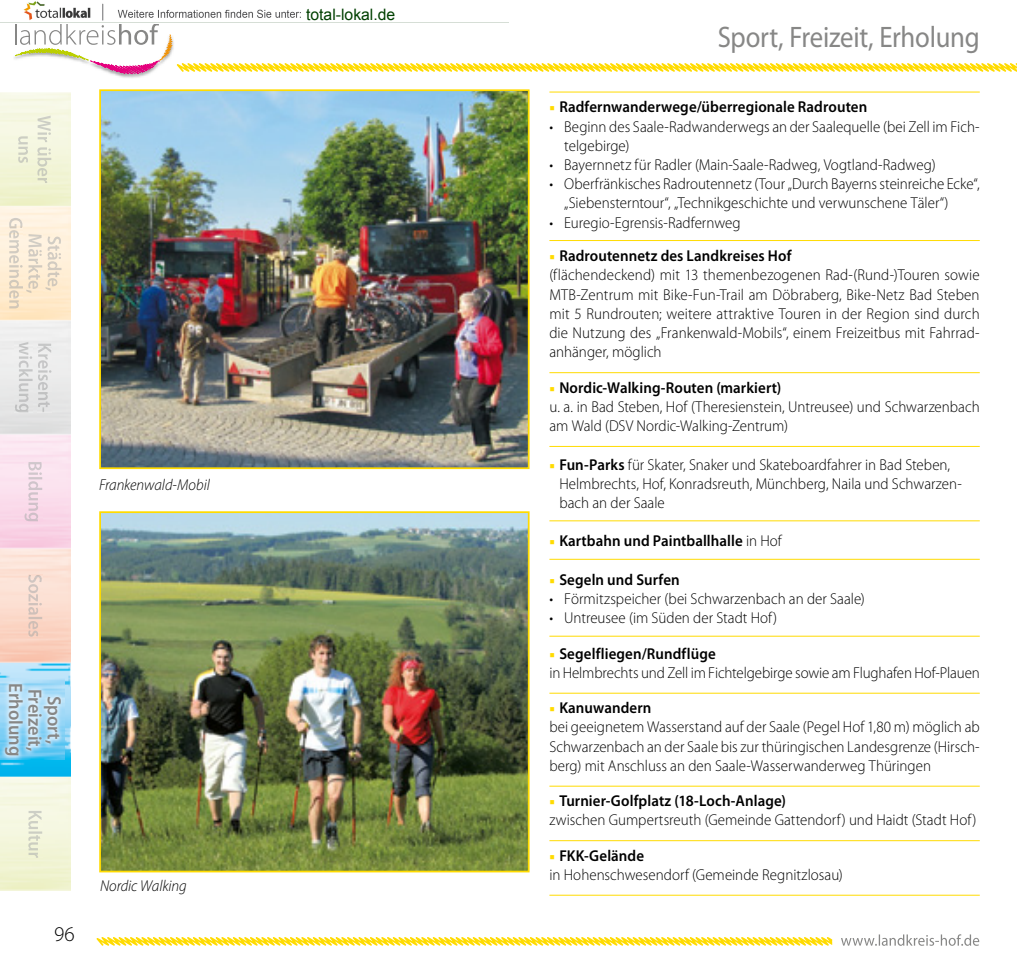
<style>
.page{position:relative;width:1017px;height:968px;background:#fff}
.page>*{position:absolute;margin:0;border:0;box-sizing:border-box;transform-origin:0 0}
.t1{font:29.75px "Myriad Pro";letter-spacing:-.01em;color:#878786;scale:.9 1}
.t2{font:300 21px "Myriad Pro";color:#000}
.t3{font:600 19.25px/19.2px "Myriad Pro";color:#878786;text-align:center;scale:.95 1}
.t4{font:300 15.75px/19.2px "Myriad Pro";color:#000;scale:.95 1}
.t5{font:600 15.75px "Myriad Pro";letter-spacing:.005em;color:#000;scale:.95 1}
.t6{font:italic 300 15.75px "Myriad Pro";color:#000;scale:.95 1}
.t7{font:15.75px "Arial";color:#004000}
.s1{color:#ffdb00}
.s2{font-weight:600}
.s3{font-weight:300}
</style>
<div class="page">
<img style="left:0;top:92px;width:71px;height:798px">
<img style="left:37px;top:116px;width:14px;height:67px">
<img style="left:18px;top:136px;width:10px;height:27px">
<img style="left:45px;top:236px;width:16px;height:55px">
<img style="left:26px;top:234px;width:16px;height:60px">
<img style="left:9px;top:218px;width:14px;height:90px">
<img style="left:38px;top:343px;width:13px;height:69px">
<img style="left:15px;top:342px;width:18px;height:70px">
<img style="left:25px;top:462px;width:17px;height:59px">
<img style="left:28px;top:574px;width:14px;height:62px">
<img style="left:14px;top:55px;width:134px;height:23px">
<svg style="left:841px;top:934px;width:138px;height:11px"></svg>
<img style="left:0;top:678px;width:65px;height:81px">
<img style="left:28px;top:810px;width:14px;height:47px">
<svg style="left:97px;top:937px;width:735px;height:8px;background:#ffe54d"></svg>
<svg style="left:15px;top:24px;width:1002px;height:50px"></svg>
<hr style="left:549px;top:92px;width:431px;height:1px;background:#ffdb00">
<hr style="left:549px;top:240px;width:431px;height:1px;background:#ffdb00">
<hr style="left:549px;top:372px;width:431px;height:1px;background:#ffdb00">
<hr style="left:549px;top:446px;width:431px;height:1px;background:#ffdb00">
<hr style="left:549px;top:520px;width:431px;height:1px;background:#ffdb00">
<hr style="left:549px;top:558px;width:431px;height:1px;background:#ffdb00">
<hr style="left:549px;top:635px;width:431px;height:1px;background:#ffdb00">
<hr style="left:549px;top:692px;width:431px;height:1px;background:#ffdb00">
<hr style="left:549px;top:785px;width:431px;height:1px;background:#ffdb00">
<hr style="left:549px;top:840px;width:431px;height:1px;background:#ffdb00">
<hr style="left:549px;top:894px;width:431px;height:1px;background:#ffdb00">
<img style="left:102px;top:514px;width:425px;height:355px">
<div style="left:99px;top:511px;width:431px;height:361px;border:2px solid #ffdb00"></div>
<img style="left:102px;top:92px;width:425px;height:374px">
<div style="left:99px;top:89px;width:431px;height:380px;border:2px solid #ffdb00"></div>
<img style="left:0;top:1px;width:508px;height:22px">
<p class="t7" style="left:306px;top:4px;width:91px">total-lokal.de</p>
<p class="t6" style="left:99px;top:475px;width:118px">Frankenwald-Mobil</p>
<p class="t3" style="left:64px;top:683px;width:78px;rotate:90deg">Sport,<br>Freizeit,<br>Erholung</p>
<h2 class="t2" style="left:54px;top:922px;width:22px">96</h2>
<p class="t6" style="left:100px;top:876px;width:93px">Nordic Walking</p>
<h1 class="t1" style="left:718px;top:19px;width:293px">Sport, Freizeit, Erholung</h1>
<p class="t5" style="left:549px;top:97px;width:336px"><span class="s1">○</span> Radfernwanderwege/überregionale Radrouten</p>
<p class="t4" style="left:564px;top:117px;width:439px;text-indent:-15px">• Beginn des Saale-Radwanderwegs an der Saalequelle (bei Zell im Fich&shy;telgebirge)</p>
<p class="t4" style="left:549px;top:155px;width:408px">• Bayernnetz für Radler (Main-Saale-Radweg, Vogtland-Radweg)</p>
<p class="t4" style="left:564px;top:175px;width:439px;text-indent:-15px">• Oberfränkisches Radroutennetz (Tour „Durch Bayerns steinreiche Ecke“, „Siebensterntour“, „Technikgeschichte und verwunschene Täler“)</p>
<p class="t4" style="left:549px;top:213px;width:203px">• Euregio-Egrensis-Radfernweg</p>
<p class="t4" style="left:549px;top:246px;width:454px"><span class="s1">○</span> <span class="s2">Radroutennetz des Landkreises Hof<br></span>(flächendeckend) mit 13 themenbezogenen Rad-(Rund-)Touren sowie MTB-Zentrum mit Bike-Fun-Trail am Döbraberg, Bike-Netz Bad Steben mit 5 Rundrouten; weitere attraktive Touren in der Region sind durch die Nutzung des „Frankenwald-Mobils“, einem Freizeitbus mit Fahrrad&shy;anhänger, möglich</p>
<p class="t4" style="left:549px;top:378px;width:454px"><span class="s1">○</span> <span class="s2">Nordic-Walking-Routen (markiert)<br></span>u. a. in Bad Steben, Hof (Theresienstein, Untreusee) und Schwarzenbach am Wald (DSV Nordic-Walking-Zentrum)</p>
<p class="t4" style="left:559px;top:455px;width:425px;text-indent:-10px"><span class="s1">○</span> <span class="s2">Fun-Parks</span> für Skater, Snaker und Skateboardfahrer in Bad Steben,<br>Helmbrechts, Hof, Konradsreuth, Münchberg, Naila und Schwarzen&shy;bach an der Saale</p>
<p class="t5" style="left:549px;top:531px;width:246px"><span class="s1">○</span> Kartbahn und Paintballhalle <span class="s3">in Hof</span></p>
<p class="t5" style="left:549px;top:569px;width:139px"><span class="s1">○</span> Segeln und Surfen</p>
<p class="t4" style="left:549px;top:589px;width:333px">• Förmitzspeicher (bei Schwarzenbach an der Saale)</p>
<p class="t4" style="left:549px;top:608px;width:241px">• Untreusee (im Süden der Stadt Hof)</p>
<p class="t4" style="left:549px;top:644px;width:455px"><span class="s1">○</span> <span class="s2">Segelfliegen/Rundflüge<br></span>in Helmbrechts und Zell im Fichtelgebirge sowie am Flughafen Hof-Plauen</p>
<p class="t4" style="left:549px;top:698px;width:454px"><span class="s1">○</span> <span class="s2">Kanuwandern<br></span>bei geeignetem Wasserstand auf der Saale (Pegel Hof 1,80 m) möglich ab Schwarzenbach an der Saale bis zur thüringischen Landesgrenze (Hirsch&shy;berg) mit Anschluss an den Saale-Wasserwanderweg Thüringen</p>
<p class="t4" style="left:549px;top:791px;width:451px"><span class="s1">○</span> <span class="s2">Turnier-Golfplatz (18-Loch-Anlage)<br></span>zwischen Gumpertsreuth (Gemeinde Gattendorf) und Haidt (Stadt Hof)</p>
<p class="t4" style="left:549px;top:845px;width:310px"><span class="s1">○</span> <span class="s2">FKK-Gelände<br></span>in Hohenschwesendorf (Gemeinde Regnitzlosau)</p>
</div>
